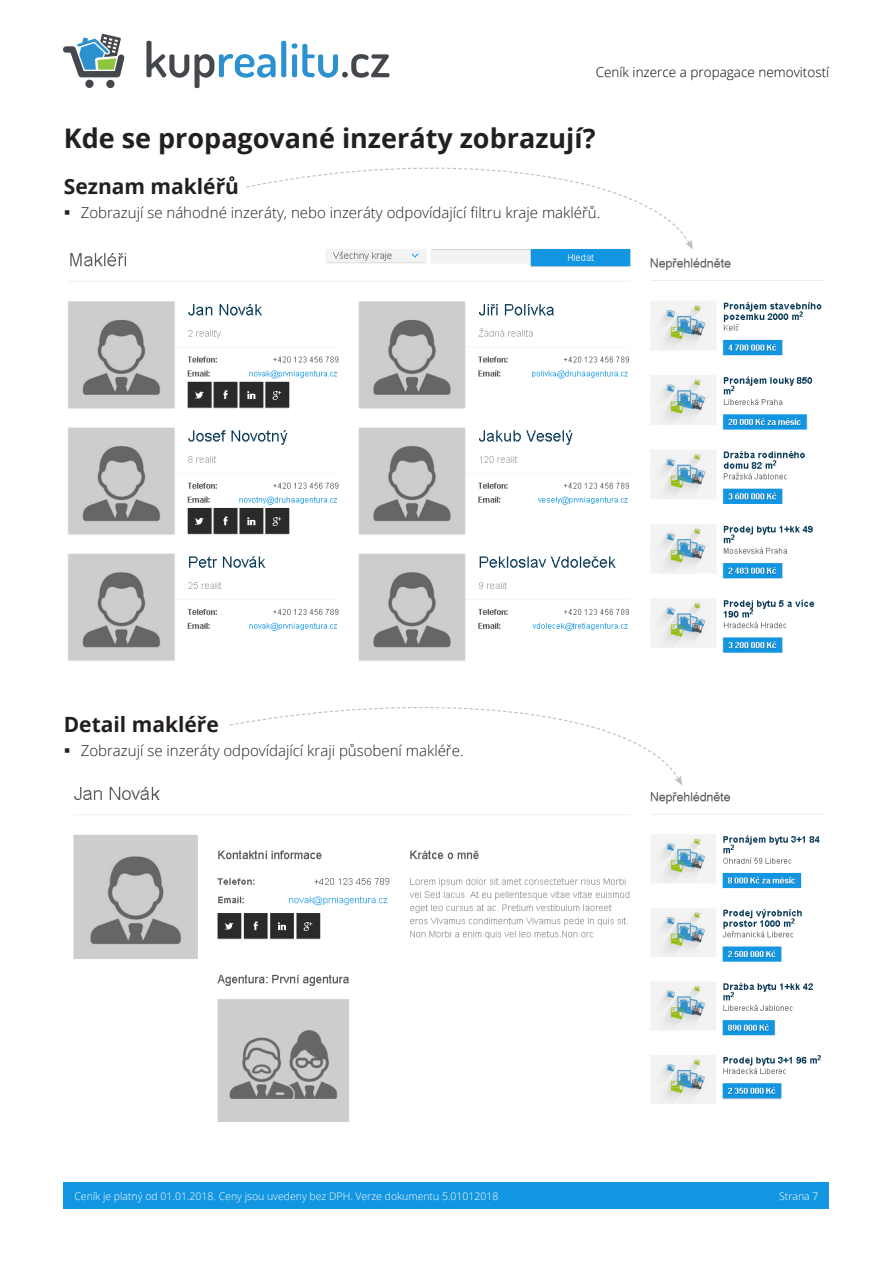
<style>
.page{position:relative;width:893px;height:1263px;background:#fff}
.page>*{position:absolute;margin:0;border:0;box-sizing:border-box;transform-origin:0 0}
.Styl_odstavce2{font:700 27px "Open Sans";color:#231f20}
.t1{font:700 21px "Open Sans";color:#231f20}
.t2{font:300 15px "Open Sans";color:#231f20}
.t3{font:300 13.5px "Open Sans";color:#000}
.t4{font:300 10.5px "Open Sans";color:#fff}
</style>
<div class="page">
<svg style="left:63px;top:33px;width:62px;height:45px"></svg>
<div style="left:85px;top:80px;width:9px;height:8px;background:#44484c;border-radius:50%"></div>
<div style="left:106px;top:80px;width:9px;height:8px;background:#44484c;border-radius:50%"></div>
<svg style="left:146px;top:41px;width:140px;height:47px"></svg>
<svg style="left:292px;top:43px;width:97px;height:35px"></svg>
<div style="left:64px;top:1182px;width:765px;height:27px;background:#1396e2"></div>
<img style="left:73px;top:784px;width:750px;height:338px">
<img style="left:68px;top:250px;width:757px;height:411px">
<svg style="left:246px;top:167px;width:447px;height:83px"></svg>
<svg style="left:228px;top:707px;width:454px;height:79px"></svg>
<p class="t3" style="left:596px;top:63px;width:235px">Ceník inzerce a propagace nemovitostí</p>
<p class="Styl_odstavce2" style="left:64px;top:119px;width:533px">Kde se propagované inzeráty zobrazují?</p>
<p class="t1" style="left:64px;top:172px;width:177px">Seznam makléřů</p>
<p class="t2" style="left:81px;top:202px;width:521px">Zobrazují se náhodné inzeráty, nebo inzeráty odpovídající filtru kraje makléřů.</p>
<p class="t1" style="left:64px;top:710px;width:157px">Detail makléře</p>
<p class="t2" style="left:81px;top:740px;width:384px">Zobrazují se inzeráty odpovídající kraji působení makléře.</p>
<p class="t4" style="left:74px;top:1189px;width:426px">Ceník je platný od 01.01.2018. Ceny jsou uvedeny bez DPH. Verze dokumentu 5.01012018</p>
<p class="t4" style="left:779px;top:1189px;width:41px">Strana 7</p>
</div>
